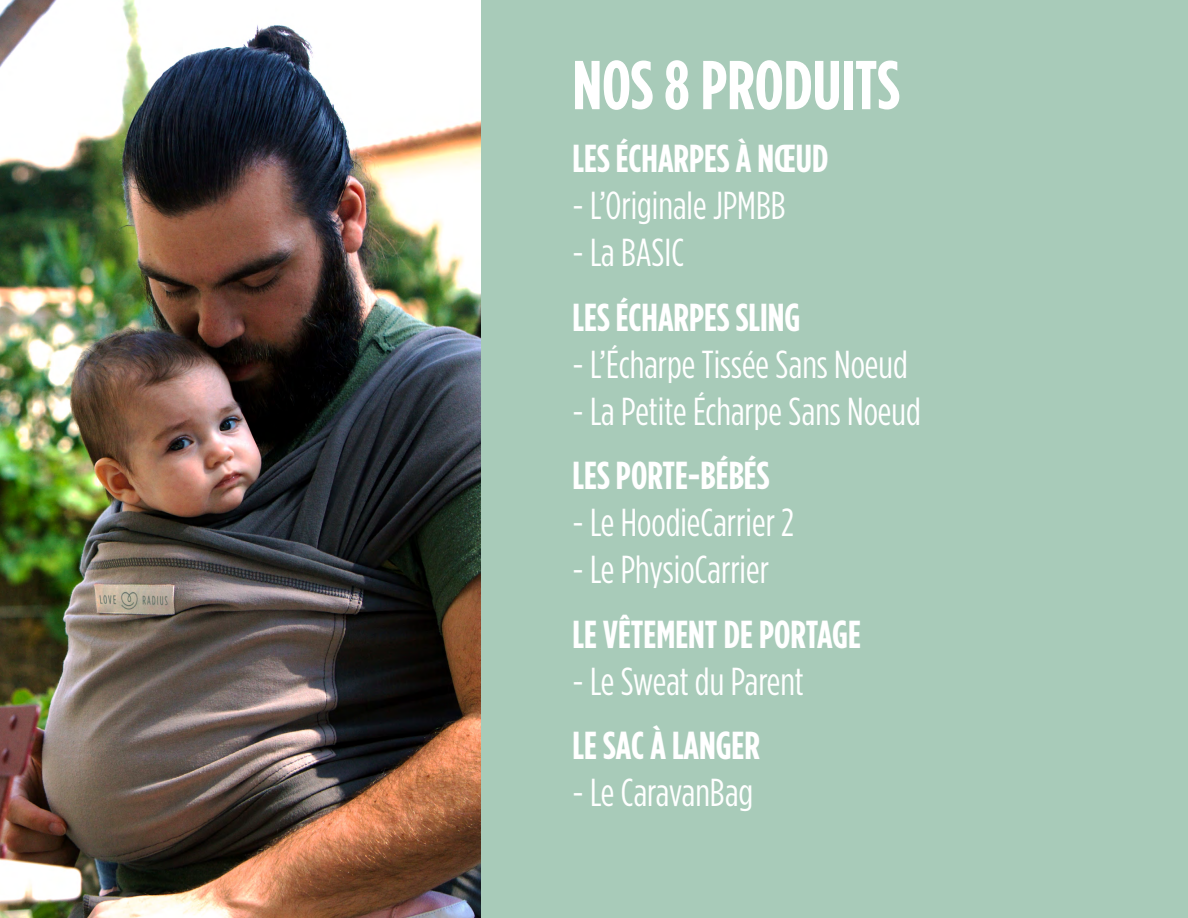
<style>
.page{position:relative;width:1188px;height:918px;background:#fff}
.page>*{position:absolute;margin:0;border:0;box-sizing:border-box;transform-origin:0 0}
.t1{font:700 69px "Gotham Condensed";color:#fff}
.t2{font:39px "Gotham Condensed";color:#fff}
.t3{font:700 39px "Gotham Condensed";color:#fff}
</style>
<div class="page">
<div style="left:481px;top:0;width:707px;height:918px;background:#a8cbb9"></div>
<img style="left:0;top:0;width:481px;height:918px">
<h1 class="t1" style="left:573px;top:45px;width:329px">NOS 8 PRODUITS</h1>
<p class="t3" style="left:573px;top:136px;width:257px">LES ÉCHARPES À NŒUD</p>
<p class="t2" style="left:573px;top:183px;width:214px">- L’Originale JPMBB</p>
<p class="t2" style="left:573px;top:230px;width:113px">- La BASIC</p>
<p class="t3" style="left:573px;top:294px;width:229px">LES ÉCHARPES SLING</p>
<p class="t2" style="left:573px;top:342px;width:337px">- L’Écharpe Tissée Sans Noeud</p>
<p class="t2" style="left:573px;top:389px;width:350px">- La Petite Écharpe Sans Noeud</p>
<p class="t3" style="left:573px;top:453px;width:198px">LES PORTE-BÉBÉS</p>
<p class="t2" style="left:573px;top:500px;width:223px">- Le HoodieCarrier 2</p>
<p class="t2" style="left:573px;top:547px;width:198px">- Le PhysioCarrier</p>
<p class="t3" style="left:573px;top:611px;width:290px">LE VÊTEMENT DE PORTAGE</p>
<p class="t2" style="left:573px;top:659px;width:233px">- Le Sweat du Parent</p>
<p class="t3" style="left:573px;top:723px;width:189px">LE SAC À LANGER</p>
<p class="t2" style="left:573px;top:770px;width:182px">- Le CaravanBag</p>
</div>
